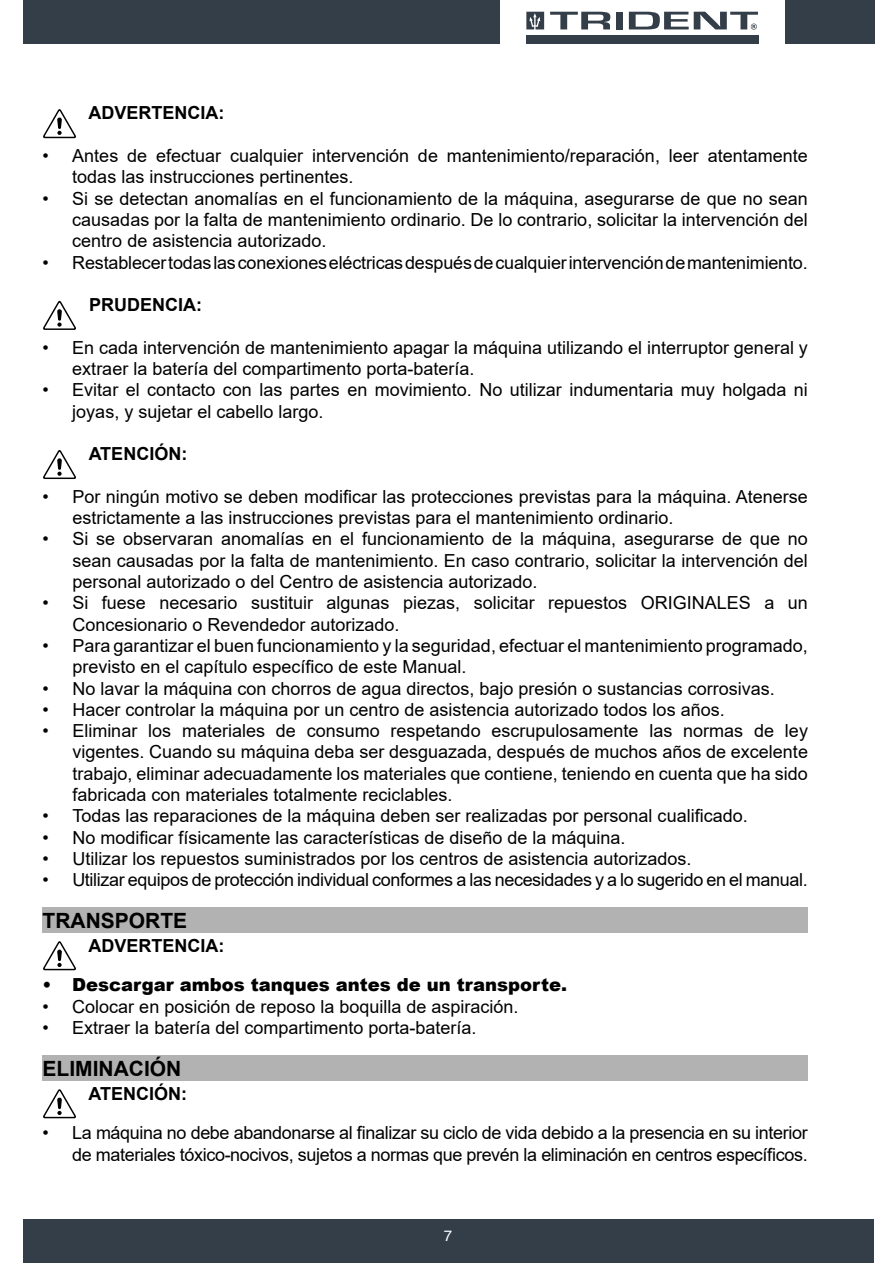
<style>
.page{position:relative;width:893px;height:1263px;background:#fff}
.page>*{position:absolute;margin:0;border:0;box-sizing:border-box;transform-origin:0 0}
.t1{font:700 21px "Arial";color:#000}
.t2{font:18px/21.3px "Arial";color:#000}
.t3{font:18px/21.6px "Arial";letter-spacing:-.02em;color:#000;text-align:right}
.t4{font:700 18px "Arial";color:#000}
.t5{font:900 18px "Arial";color:#000}
.t6{font:15px "Helvetica";color:#fff}
</style>
<div class="page">
<svg style="left:43px;top:109px;width:33px;height:29px"></svg>
<svg style="left:43px;top:301px;width:33px;height:29px"></svg>
<svg style="left:43px;top:450px;width:33px;height:29px"></svg>
<svg style="left:43px;top:941px;width:33px;height:29px"></svg>
<div style="left:43px;top:907px;width:765px;height:26px;background:#b3b2b2"></div>
<svg style="left:43px;top:1089px;width:33px;height:29px"></svg>
<div style="left:43px;top:1055px;width:765px;height:26px;background:#b3b2b2"></div>
<svg style="left:550px;top:12px;width:60px;height:17px"></svg>
<div style="left:616px;top:12px;width:6px;height:17px;background:#343e48"></div>
<div style="left:526px;top:35px;width:233px;height:9px;background:#343e48"></div>
<svg style="left:526px;top:12px;width:18px;height:17px"></svg>
<svg style="left:629px;top:12px;width:129px;height:18px"></svg>
<div style="left:785px;top:0;width:89px;height:44px;background:#343e48"></div>
<div style="left:23px;top:0;width:477px;height:44px;background:#343e48"></div>
<div style="left:23px;top:1219px;width:850px;height:44px;background:#343e48"></div>
<p class="t4" style="left:89px;top:100px;width:137px">ADVERTENCIA:</p>
<p class="t2" style="left:72px;top:145px;width:737px;text-indent:-30px">• Antes de efectuar cualquier intervención de mantenimiento/reparación, leer atentamente todas las instrucciones pertinentes.</p>
<p class="t2" style="left:72px;top:188px;width:737px;text-align:justify;text-indent:-30px">• Si se detectan anomalías en el funcionamiento de la máquina, asegurarse de que no sean causadas por la falta de mantenimiento ordinario. De lo contrario, solicitar la intervención del centro de asistencia autorizado.</p>
<p class="t2" style="left:43px;top:251px;width:767px">• Restablecer todas las conexiones eléctricas después de cualquier intervención de mantenimiento.</p>
<p class="t4" style="left:89px;top:292px;width:114px">PRUDENCIA:</p>
<p class="t2" style="left:72px;top:337px;width:737px;text-indent:-30px">• En cada intervención de mantenimiento apagar la máquina utilizando el interruptor general y extraer la batería del compartimento porta-batería.</p>
<p class="t2" style="left:72px;top:379px;width:737px;text-indent:-30px">• Evitar el contacto con las partes en movimiento. No utilizar indumentaria muy holgada ni joyas, y sujetar el cabello largo.</p>
<p class="t4" style="left:89px;top:441px;width:100px">ATENCIÓN:</p>
<p class="t2" style="left:72px;top:486px;width:737px;text-indent:-30px">• Por ningún motivo se deben modificar las protecciones previstas para la máquina. Atenerse estrictamente a las instrucciones previstas para el mantenimiento ordinario.</p>
<p class="t2" style="left:72px;top:528px;width:737px;text-align:justify;text-indent:-30px">• Si se observaran anomalías en el funcionamiento de la máquina, asegurarse de que no sean causadas por la falta de mantenimiento. En caso contrario, solicitar la intervención del personal autorizado o del Centro de asistencia autorizado.</p>
<p class="t2" style="left:72px;top:592px;width:737px;text-indent:-30px">• Si fuese necesario sustituir algunas piezas, solicitar repuestos ORIGINALES a un<br>Concesionario o Revendedor autorizado.</p>
<p class="t2" style="left:72px;top:635px;width:737px;text-indent:-30px">• Para garantizar el buen funcionamiento y la seguridad, efectuar el mantenimiento programado, previsto en el capítulo específico de este Manual.</p>
<p class="t2" style="left:43px;top:677px;width:734px">• No lavar la máquina con chorros de agua directos, bajo presión o sustancias corrosivas.</p>
<p class="t2" style="left:43px;top:699px;width:684px">• Hacer controlar la máquina por un centro de asistencia autorizado todos los años.</p>
<p class="t2" style="left:72px;top:720px;width:737px;text-align:justify;text-indent:-30px">• Eliminar los materiales de consumo respetando escrupulosamente las normas de ley vigentes. Cuando su máquina deba ser desguazada, después de muchos años de excelente trabajo, eliminar adecuadamente los materiales que contiene, teniendo en cuenta que ha sido fabricada con materiales totalmente reciclables.</p>
<p class="t2" style="left:43px;top:805px;width:707px">• Todas las reparaciones de la máquina deben ser realizadas por personal cualificado.</p>
<p class="t2" style="left:43px;top:826px;width:584px">• No modificar físicamente las características de diseño de la máquina.</p>
<p class="t2" style="left:43px;top:848px;width:650px">• Utilizar los repuestos suministrados por los centros de asistencia autorizados.</p>
<p class="t3" style="left:43px;top:869px;width:767px">• Utilizar equipos de protección individual conformes a las necesidades y a lo sugerido en el manual.</p>
<p class="t1" style="left:43px;top:906px;width:146px">TRANSPORTE</p>
<p class="t4" style="left:89px;top:932px;width:137px">ADVERTENCIA:</p>
<p class="t5" style="left:43px;top:972px;width:526px">• Descargar ambos tanques antes de un transporte.</p>
<p class="t2" style="left:43px;top:996px;width:477px">• Colocar en posición de reposo la boquilla de aspiración.</p>
<p class="t2" style="left:43px;top:1017px;width:435px">• Extraer la batería del compartimento porta-batería.</p>
<p class="t1" style="left:43px;top:1054px;width:140px">ELIMINACIÓN</p>
<p class="t4" style="left:89px;top:1080px;width:100px">ATENCIÓN:</p>
<p class="t3" style="left:43px;top:1122px;width:767px">• La máquina no debe abandonarse al finalizar su ciclo de vida debido a la presencia en su interior de materiales tóxico-nocivos, sujetos a normas que prevén la eliminación en centros específicos.</p>
<p class="t6" style="left:444px;top:1224px;width:10px">7</p>
</div>
